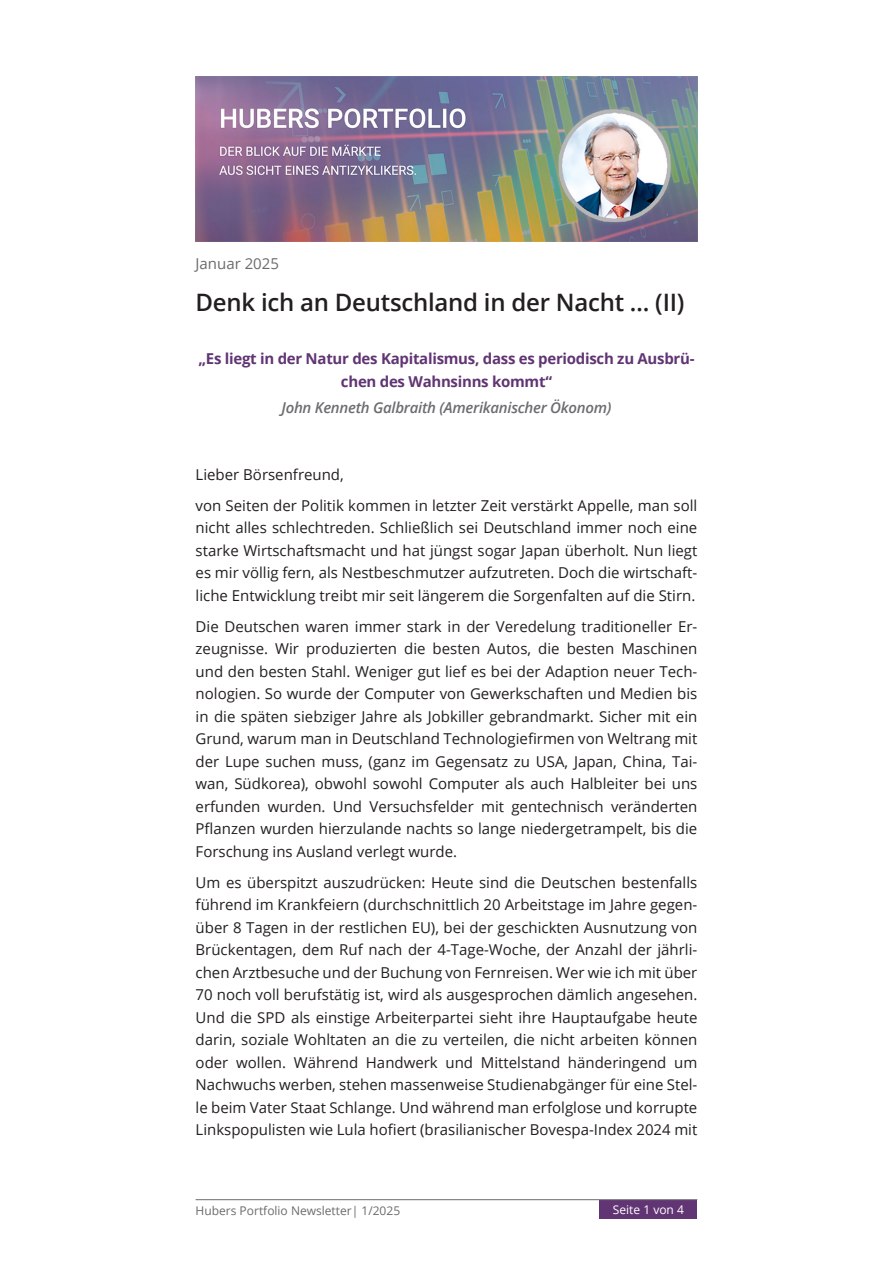
<style>
.page{position:relative;width:893px;height:1263px;background:#fff}
.page>*{position:absolute;margin:0;border:0;box-sizing:border-box;transform-origin:0 0}
.subhead{font:600 24px "Open Sans";letter-spacing:-.01em;color:#231f20}
.Fließtext{font:15px/22.5px "Open Sans";color:#231f20;text-align:justify}
.Fließtext-2{font:700 15px/22.5px "Open Sans";letter-spacing:-.02em;color:#613573;text-align:center}
.Fließtext-3{font:italic 600 15px "Open Sans";letter-spacing:-.02em;color:#6c6d70}
.t1{font:15px "Open Sans";color:#6b6b6e}
.t2{font:12px "Open Sans";color:#6b6b6e}
.t3{font:12px "Open Sans";color:#fff}
</style>
<div class="page">
<div style="left:600px;top:1200px;width:97px;height:19px;background:#613573"></div>
<hr style="left:196px;top:1199px;width:501px;height:1px;background:#6b6b6e">
<img style="left:196px;top:77px;width:501px;height:164px">
<p class="t1" style="left:196px;top:253px;width:85px">Januar 2025</p>
<p class="subhead" style="left:196px;top:286px;width:490px">Denk ich an Deutschland in der Nacht … (II)</p>
<p class="Fließtext-2" style="left:198px;top:347px;width:498px">„Es liegt in der Natur des Kapitalismus, dass es periodisch zu Ausbrü&shy;chen des Wahnsinns kommt“</p>
<p class="Fließtext-3" style="left:282px;top:398px;width:331px">John Kenneth Galbraith (Amerikanischer Ökonom)</p>
<p class="Fließtext" style="left:196px;top:463px;width:150px">Lieber Börsenfreund,</p>
<p class="Fließtext" style="left:196px;top:494px;width:503px">von Seiten der Politik kommen in letzter Zeit verstärkt Appelle, man soll nicht alles schlechtreden. Schließlich sei Deutschland immer noch eine starke Wirtschaftsmacht und hat jüngst sogar Japan überholt. Nun liegt es mir völlig fern, als Nestbeschmutzer aufzutreten. Doch die wirtschaft&shy;liche Entwicklung treibt mir seit längerem die Sorgenfalten auf die Stirn.</p>
<p class="Fließtext" style="left:196px;top:615px;width:503px">Die Deutschen waren immer stark in der Veredelung traditioneller Er&shy;zeugnisse. Wir produzierten die besten Autos, die besten Maschinen und den besten Stahl. Weniger gut lief es bei der Adaption neuer Tech&shy;nologien. So wurde der Computer von Gewerkschaften und Medien bis in die späten siebziger Jahre als Jobkiller gebrandmarkt. Sicher mit ein Grund, warum man in Deutschland Technologiefirmen von Weltrang mit der Lupe suchen muss, (ganz im Gegensatz zu USA, Japan, China, Tai&shy;wan, Südkorea), obwohl sowohl Computer als auch Halbleiter bei uns erfunden wurden. Und Versuchsfelder mit gentechnisch veränderten Pflanzen wurden hierzulande nachts so lange niedergetrampelt, bis die Forschung ins Ausland verlegt wurde.</p>
<p class="Fließtext" style="left:196px;top:871px;width:503px">Um es überspitzt auszudrücken: Heute sind die Deutschen bestenfalls führend im Krankfeiern (durchschnittlich 20 Arbeitstage im Jahre gegen&shy;über 8 Tagen in der restlichen EU), bei der geschickten Ausnutzung von Brückentagen, dem Ruf nach der 4-Tage-Woche, der Anzahl der jährli&shy;chen Arztbesuche und der Buchung von Fernreisen. Wer wie ich mit über 70 noch voll berufstätig ist, wird als ausgesprochen dämlich angesehen.<br>Und die SPD als einstige Arbeiterpartei sieht ihre Hauptaufgabe heute darin, soziale Wohltaten an die zu verteilen, die nicht arbeiten können oder wollen. Während Handwerk und Mittelstand händeringend um Nachwuchs werben, stehen massenweise Studienabgänger für eine Stel&shy;le beim Vater Staat Schlange. Und während man erfolglose und korrupte Linkspopulisten wie Lula hofiert (brasilianischer Bovespa-Index 2024 mit</p>
<p class="t2" style="left:196px;top:1202px;width:206px">Hubers Portfolio Newsletter| 1/2025</p>
<p class="t3" style="left:613px;top:1201px;width:73px">Seite 1 von 4</p>
</div>
